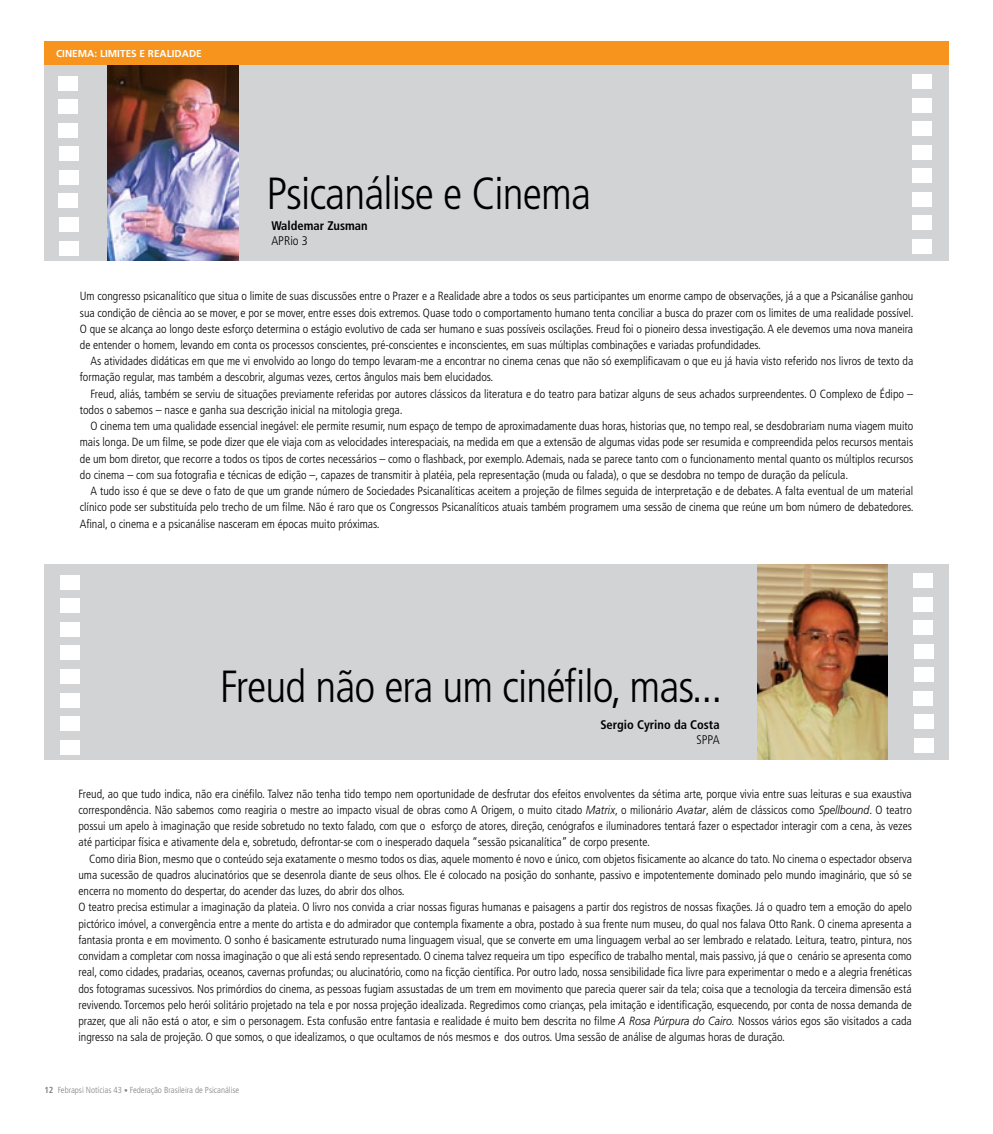
<style>
.page{position:relative;width:993px;height:1134px;background:#fff}
.page>*{position:absolute;margin:0;border:0;box-sizing:border-box;transform-origin:0 0}
.t1{font:300 condensed 45px "Frutiger";letter-spacing:-.02em;color:#000}
.t2{font:700 condensed 12.5px "Frutiger";color:#000}
.t3{font:300 condensed 12.5px "Frutiger";color:#000}
.t4{font:300 condensed 11.88px/16.2px "Frutiger";color:#000;text-align:justify}
.t5{font:700 10px "Frutiger";color:#fff}
.t6{font:300 condensed 8.75px "Frutiger";color:#808285}
.s1{font-style:italic;font-stretch:normal}
.s2{font-weight:700}
.s3{font-size:7.5px}
</style>
<div class="page">
<div style="left:44px;top:41px;width:904px;height:25px;background:#f7941e"></div>
<div style="left:44px;top:565px;width:904px;height:195px;background:#d1d3d4"></div>
<div style="left:44px;top:66px;width:904px;height:195px;background:#d1d3d4"></div>
<div style="left:58px;top:76px;width:20px;height:14px;background:#fff"></div>
<div style="left:58px;top:100px;width:20px;height:14px;background:#fff"></div>
<div style="left:58px;top:123px;width:20px;height:14px;background:#fff"></div>
<div style="left:59px;top:147px;width:19px;height:14px;background:#fff"></div>
<div style="left:59px;top:170px;width:19px;height:14px;background:#fff"></div>
<div style="left:58px;top:194px;width:20px;height:14px;background:#fff"></div>
<div style="left:59px;top:217px;width:19px;height:15px;background:#fff"></div>
<div style="left:59px;top:241px;width:19px;height:14px;background:#fff"></div>
<div style="left:60px;top:575px;width:19px;height:14px;background:#fff"></div>
<div style="left:60px;top:599px;width:19px;height:14px;background:#fff"></div>
<div style="left:60px;top:622px;width:19px;height:14px;background:#fff"></div>
<div style="left:60px;top:646px;width:20px;height:14px;background:#fff"></div>
<div style="left:60px;top:669px;width:20px;height:15px;background:#fff"></div>
<div style="left:60px;top:693px;width:19px;height:14px;background:#fff"></div>
<div style="left:60px;top:716px;width:20px;height:15px;background:#fff"></div>
<div style="left:60px;top:740px;width:20px;height:14px;background:#fff"></div>
<div style="left:911px;top:74px;width:20px;height:15px;background:#fff"></div>
<div style="left:911px;top:98px;width:20px;height:14px;background:#fff"></div>
<div style="left:911px;top:121px;width:20px;height:15px;background:#fff"></div>
<div style="left:911px;top:145px;width:20px;height:14px;background:#fff"></div>
<div style="left:911px;top:169px;width:20px;height:14px;background:#fff"></div>
<div style="left:911px;top:192px;width:20px;height:14px;background:#fff"></div>
<div style="left:911px;top:216px;width:20px;height:14px;background:#fff"></div>
<div style="left:911px;top:239px;width:20px;height:14px;background:#fff"></div>
<div style="left:912px;top:573px;width:20px;height:15px;background:#fff"></div>
<div style="left:912px;top:597px;width:20px;height:14px;background:#fff"></div>
<div style="left:912px;top:621px;width:20px;height:14px;background:#fff"></div>
<div style="left:913px;top:644px;width:20px;height:14px;background:#fff"></div>
<div style="left:913px;top:668px;width:20px;height:14px;background:#fff"></div>
<div style="left:912px;top:691px;width:20px;height:14px;background:#fff"></div>
<div style="left:913px;top:715px;width:20px;height:14px;background:#fff"></div>
<div style="left:913px;top:738px;width:20px;height:14px;background:#fff"></div>
<img style="left:107px;top:66px;width:132px;height:195px">
<img style="left:757px;top:565px;width:130px;height:195px">
<p class="t5" style="left:56px;top:48px;width:123px">CINE MA: LI MITES E REALIDADE</p>
<h1 class="t1" style="left:266px;top:168px;width:326px">Psicanálise e Cinema</h1>
<p class="t2" style="left:271px;top:219px;width:98px">Waldemar Zusman</p>
<p class="t3" style="left:271px;top:234px;width:38px">APRio 3</p>
<p class="t4" style="left:80px;top:288px;width:835px">Um congresso psicanalítico que situa o limite de suas discussões entre o Prazer e a Realidade abre a todos os seus participantes um enorme campo de observações, já a que a Psicanálise ganhou sua condição de ciência ao se mover, e por se mover, entre esses dois extremos. Quase todo o comportamento humano tenta conciliar a busca do prazer com os limites de uma realidade possível.<br>O que se alcança ao longo deste esforço determina o estágio evolutivo de cada ser humano e suas possíveis oscilações. Freud foi o pioneiro dessa investigação. A ele devemos uma nova maneira de entender o homem, levando em conta os processos conscientes, pré-conscientes e inconscientes, em suas múltiplas combinações e variadas profundidades.</p>
<p class="t4" style="left:80px;top:353px;width:834px;text-indent:11px">As atividades didáticas em que me vi envolvido ao longo do tempo levaram-me a encontrar no cinema cenas que não só exemplificavam o que eu já havia visto referido nos livros de texto da formação regular, mas também a descobrir, algumas vezes, certos ângulos mais bem elucidados.</p>
<p class="t4" style="left:80px;top:386px;width:834px;text-indent:11px">Freud, aliás, também se serviu de situações previamente referidas por autores clássicos da literatura e do teatro para batizar alguns de seus achados surpreendentes. O Complexo de Édipo – todos o sabemos – nasce e ganha sua descrição inicial na mitologia grega.</p>
<p class="t4" style="left:80px;top:418px;width:834px;text-indent:11px">O cinema tem uma qualidade essencial inegável: ele permite resumir, num espaço de tempo de aproximadamente duas horas, historias que, no tempo real, se desdobrariam numa viagem muito mais longa. De um filme, se pode dizer que ele viaja com as velocidades interespaciais, na medida em que a extensão de algumas vidas pode ser resumida e compreendida pelos recursos mentais de um bom diretor, que recorre a todos os tipos de cortes necessários – como o flashback, por exemplo. Ademais, nada se parece tanto com o funcionamento mental quanto os múltiplos recursos do cinema – com sua fotografia e técnicas de edição –, capazes de transmitir à platéia, pela representação (muda ou falada), o que se desdobra no tempo de duração da película.</p>
<p class="t4" style="left:80px;top:483px;width:835px;text-indent:11px">A tudo isso é que se deve o fato de que um grande número de Sociedades Psicanalíticas aceitem a projeção de filmes seguida de interpretação e de debates. A falta eventual de um material clínico pode ser substituída pelo trecho de um filme. Não é raro que os Congressos Psicanalíticos atuais também programem uma sessão de cinema que reúne um bom número de debatedores.<br>Afinal, o cinema e a psicanálise nasceram em épocas muito próximas.</p>
<h1 class="t1" style="left:220px;top:661px;width:503px">Freud não era um cinéfilo, mas...</h1>
<p class="t2" style="left:600px;top:717px;width:121px">Sergio Cyrino da Costa</p>
<p class="t3" style="left:696px;top:732px;width:25px">SPPA</p>
<p class="t4" style="left:78px;top:785px;width:834px">Freud, ao que tudo indica, não era cinéfilo. Talvez não tenha tido tempo nem oportunidade de desfrutar dos efeitos envolventes da sétima arte, porque vivia entre suas leituras e sua exaustiva correspondência. Não sabemos como reagiria o mestre ao impacto visual de obras como A Origem, o muito citado <span class="s1">Matrix</span>, o milionário <span class="s1">Avatar</span>, além de clássicos como <span class="s1">Spellbound</span>. O teatro possui um apelo à imaginação que reside sobretudo no texto falado, com que o esforço de atores, direção, cenógrafos e iluminadores tentará fazer o espectador interagir com a cena, às vezes até participar física e ativamente dela e, sobretudo, defrontar-se com o inesperado daquela “sessão psicanalítica” de corpo presente.</p>
<p class="t4" style="left:78px;top:850px;width:834px;text-align:left;text-indent:11px">Como diria Bion, mesmo que o conteúdo seja exatamente o mesmo todos os dias, aquele momento é novo e único, com objetos fisicamente ao alcance do tato. No cinema o espectador observa uma sucessão de quadros alucinatórios que se desenrola diante de seus olhos. Ele é colocado na posição do sonhante, passivo e impotentemente dominado pelo mundo imaginário, que só se encerra no momento do despertar, do acender das luzes, do abrir dos olhos.<br>O teatro precisa estimular a imaginação da plateia. O livro nos convida a criar nossas figuras humanas e paisagens a partir dos registros de nossas fixações. Já o quadro tem a emoção do apelo pictórico imóvel, a convergência entre a mente do artista e do admirador que contempla fixamente a obra, postado à sua frente num museu, do qual nos falava Otto Rank. O cinema apresenta a fantasia pronta e em movimento. O sonho é basicamente estruturado numa linguagem visual, que se converte em uma linguagem verbal ao ser lembrado e relatado. Leitura, teatro, pintura, nos convidam a completar com nossa imaginação o que ali está sendo representado. O cinema talvez requeira um tipo específico de trabalho mental, mais passivo, já que o cenário se apresenta como real, como cidades, pradarias, oceanos, cavernas profundas; ou alucinatório, como na ficção científica. Por outro lado, nossa sensibilidade fica livre para experimentar o medo e a alegria frenéticas dos fotogramas sucessivos. Nos primórdios do cinema, as pessoas fugiam assustadas de um trem em movimento que parecia querer sair da tela; coisa que a tecnologia da terceira dimensão está revivendo. Torcemos pelo herói solitário projetado na tela e por nossa projeção idealizada. Regredimos como crianças, pela imitação e identificação, esquecendo, por conta de nossa demanda de prazer, que ali não está o ator, e sim o personagem. Esta confusão entre fantasia e realidade é muito bem descrita no filme <span class="s1">A Rosa Púrpura do Cairo.</span> Nossos vários egos são visitados a cada ingresso na sala de projeção. O que somos, o que idealizamos, o que ocultamos de nós mesmos e dos outros. Uma sessão de análise de algumas horas de duração.</p>
<p class="t6" style="left:44px;top:1084px;width:196px"><span class="s2">12</span> Febrapsi Notícias 43 <span class="s3">•</span> Federação Brasileira de Psicanálise</p>
</div>
